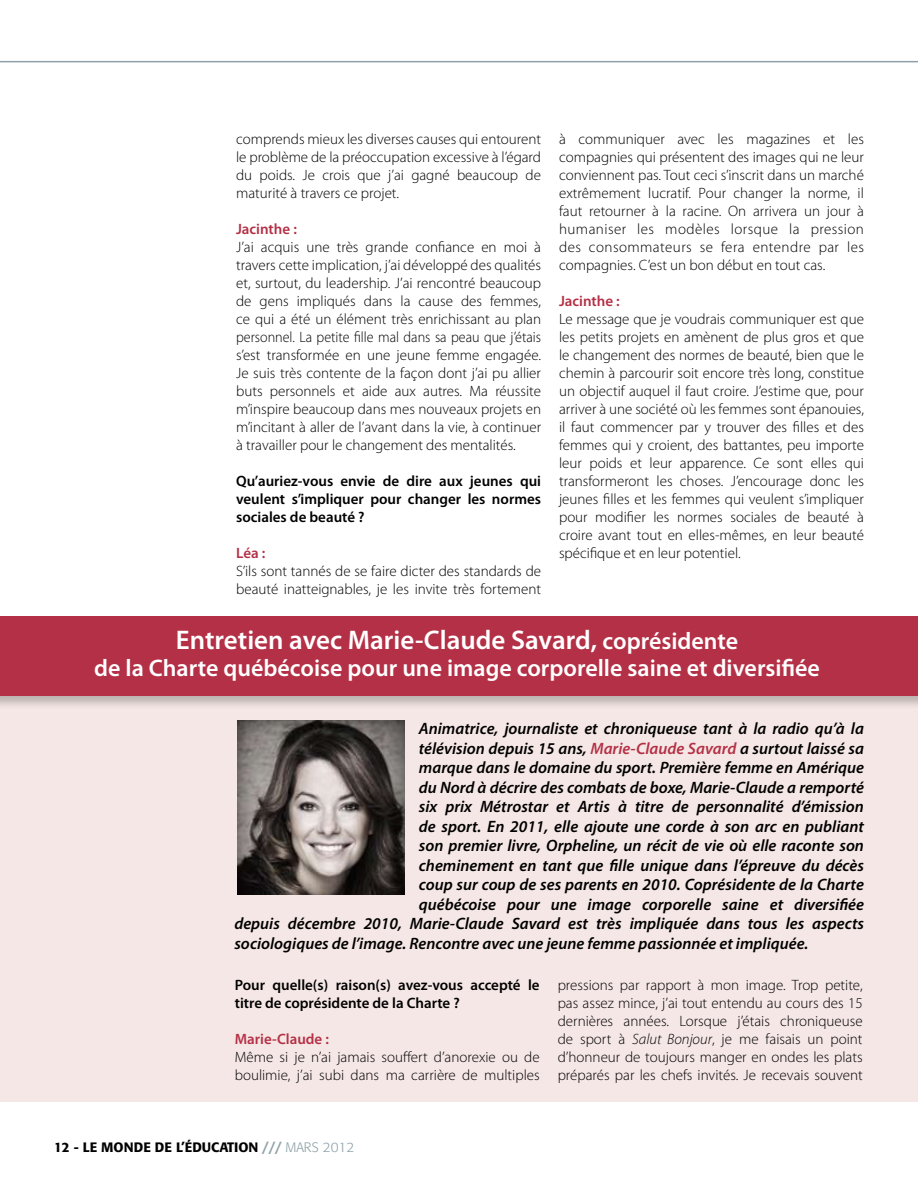
<style>
.page{position:relative;width:918px;height:1188px;background:#fff}
.page>*{position:absolute;margin:0;border:0;box-sizing:border-box;transform-origin:0 0}
.t1{font:600 27px "Myriad Pro";color:#fff}
.t2{font:600 24px "Myriad Pro";color:#fff}
.t3{font:italic 600 16.5px "Myriad Pro";color:#000}
.t4{font:300 15px/18px "Myriad Pro";color:#000;text-align:justify}
.t5{font:600 15px/18px "Myriad Pro";color:#000}
.t6{font:600 15px "Myriad Pro";color:#b43046}
.t7{font:500 13.5px "Formata BQ";color:#000}
.s1{font-size:24px}
.s2{color:#b43046}
.s3{font-style:italic}
.s4{color:#8ca0a7}
.s5{font-weight:300;color:#8ca0a7}
</style>
<div class="page">
<div style="left:0;top:653px;width:918px;height:448px;background:#f5e7e5"></div>
<hr style="left:0;top:61px;width:918px;height:1px;background:#8ca0a7">
<div style="left:0;top:614px;width:918px;height:102px;background:#000;opacity:.24"></div>
<div style="left:0;top:617px;width:918px;height:79px;background:#b43046"></div>
<img style="left:237px;top:721px;width:168px;height:173px">
<p class="t4" style="left:236px;top:130px;width:306px">comprends mieux les diverses causes qui entourent le problème de la préoccupation excessive à l’égard du poids. Je crois que j’ai gagné beaucoup de maturité à travers ce projet.</p>
<p class="t6" style="left:236px;top:219px;width:62px">Jacinthe :</p>
<p class="t4" style="left:236px;top:238px;width:306px">J’ai acquis une très grande confiance en moi à travers cette implication, j’ai développé des qualités et, surtout, du leadership. J’ai rencontré beaucoup de gens impliqués dans la cause des femmes, ce qui a été un élément très enrichissant au plan personnel. La petite fille mal dans sa peau que j’étais s’est transformée en une jeune femme engagée.<br>Je suis très contente de la façon dont j’ai pu allier buts personnels et aide aux autres. Ma réussite m’inspire beaucoup dans mes nouveaux projets en m’incitant à aller de l’avant dans la vie, à continuer à travailler pour le changement des mentalités.</p>
<p class="t5" style="left:236px;top:472px;width:306px;text-align:justify">Qu’auriez-vous envie de dire aux jeunes qui veulent s’impliquer pour changer les normes sociales de beauté ?</p>
<p class="t6" style="left:236px;top:543px;width:31px">Léa :</p>
<p class="t4" style="left:236px;top:562px;width:306px">S’ils sont tannés de se faire dicter des standards de beauté inatteignables, je les invite très fortement</p>
<p class="t4" style="left:559px;top:130px;width:306px">à communiquer avec les magazines et les compagnies qui présentent des images qui ne leur conviennent pas. Tout ceci s’inscrit dans un marché extrêmement lucratif. Pour changer la norme, il faut retourner à la racine. On arrivera un jour à humaniser les modèles lorsque la pression des consommateurs se fera entendre par les compagnies. C’est un bon début en tout cas.</p>
<p class="t6" style="left:559px;top:291px;width:62px">Jacinthe :</p>
<p class="t4" style="left:559px;top:310px;width:306px">Le message que je voudrais communiquer est que les petits projets en amènent de plus gros et que le changement des normes de beauté, bien que le chemin à parcourir soit encore très long, constitue un objectif auquel il faut croire. J’estime que, pour arriver à une société où les femmes sont épanouies, il faut commencer par y trouver des filles et des femmes qui y croient, des battantes, peu importe leur poids et leur apparence. Ce sont elles qui transformeront les choses. J’encourage donc les jeunes filles et les femmes qui veulent s’impliquer pour modifier les normes sociales de beauté à croire avant tout en elles-mêmes, en leur beauté spécifique et en leur potentiel.</p>
<h1 class="t1" style="left:176px;top:623px;width:564px">Entretien avec Marie-Claude Savard, <span class="s1">coprésidente</span></h1>
<h2 class="t2" style="left:94px;top:653px;width:727px">de la Charte québécoise pour une image corporelle saine et diversifiée</h2>
<p class="t3" style="left:419px;top:718px;width:447px">Animatrice, journaliste et chroniqueuse tant à la radio qu’à la</p>
<p class="t3" style="left:419px;top:738px;width:447px">télévision depuis 15 ans, <span class="s2">Marie-Claude Savard</span> a surtout laissé sa</p>
<p class="t3" style="left:419px;top:757px;width:447px">marque dans le domaine du sport. Première femme en Amérique</p>
<p class="t3" style="left:419px;top:777px;width:447px">du Nord à décrire des combats de boxe, Marie-Claude a remporté</p>
<p class="t3" style="left:419px;top:796px;width:447px">six prix Métrostar et Artis à titre de personnalité d’émission</p>
<p class="t3" style="left:419px;top:816px;width:447px">de sport. En 2011, elle ajoute une corde à son arc en publiant</p>
<p class="t3" style="left:419px;top:835px;width:447px">son premier livre, Orpheline, un récit de vie où elle raconte son</p>
<p class="t3" style="left:419px;top:855px;width:447px">cheminement en tant que fille unique dans l’épreuve du décès</p>
<p class="t3" style="left:419px;top:874px;width:447px">coup sur coup de ses parents en 2010. Coprésidente de la Charte</p>
<p class="t3" style="left:419px;top:894px;width:447px">québécoise pour une image corporelle saine et diversifiée</p>
<p class="t3" style="left:234px;top:913px;width:631px">depuis décembre 2010, Marie-Claude Savard est très impliquée dans tous les aspects</p>
<p class="t3" style="left:234px;top:933px;width:575px">sociologiques de l’image. Rencontre avec une jeune femme passionnée et impliquée.</p>
<p class="t5" style="left:235px;top:976px;width:306px">Pour quelle(s) raison(s) avez-vous accepté le titre de coprésidente de la Charte ?</p>
<p class="t6" style="left:235px;top:1029px;width:96px">Marie-Claude :</p>
<p class="t4" style="left:235px;top:1048px;width:306px">Même si je n’ai jamais souffert d’anorexie ou de boulimie, j’ai subi dans ma carrière de multiples</p>
<p class="t4" style="left:558px;top:976px;width:306px">pressions par rapport à mon image. Trop petite, pas assez mince, j’ai tout entendu au cours des 15 dernières années. Lorsque j’étais chroniqueuse de sport à <span class="s3">Salut Bonjour</span>, je me faisais un point d’honneur de toujours manger en ondes les plats préparés par les chefs invités. Je recevais souvent</p>
<p class="t7" style="left:54px;top:1139px;width:302px">12 - LE MONDE DE L’ÉDUCATION <span class="s4">///</span> <span class="s5">MARS 2012</span></p>
</div>
